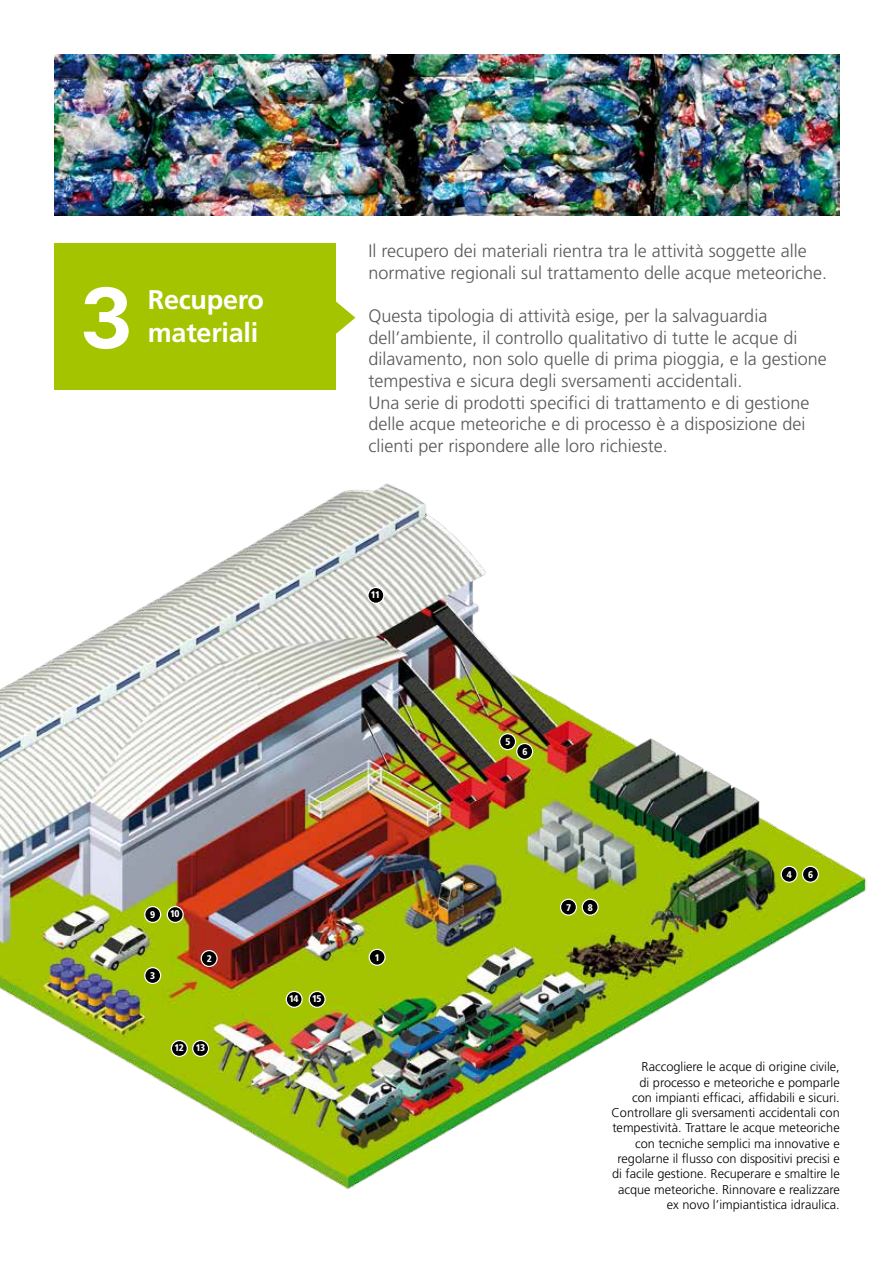
<style>
.page{position:relative;width:893px;height:1263px;background:#fff}
.page>*{position:absolute;margin:0;border:0;box-sizing:border-box;transform-origin:0 0}
.t1{font:700 90px "SF Compact Text";color:#fff}
.t2{font:700 27px/32.4px "Frutiger";letter-spacing:-.01em;color:#fff}
.t3{font:300 18px/21.6px "Frutiger";color:#58585a}
.t4{font:300 12.75px/15.3px "Frutiger";color:#000;text-align:right}
.t5{font:900 condensed 9.75px "Frutiger";letter-spacing:-.08em;color:#fff}
</style>
<div class="page">
<img style="left:0;top:483px;width:867px;height:707px">
<div style="left:55px;top:243px;width:281px;height:147px;background:#a4c400"></div>
<svg style="left:336px;top:301px;width:19px;height:33px"></svg>
<img style="left:55px;top:54px;width:785px;height:162px">
<div style="left:369px;top:949px;width:16px;height:16px;background:#000;border-radius:50%"></div>
<div style="left:369px;top:949px;width:17px;height:17px;border:1px solid #fff;border-radius:50%"></div>
<div style="left:286px;top:991px;width:16px;height:16px;background:#000;border-radius:50%"></div>
<div style="left:286px;top:991px;width:17px;height:17px;border:1px solid #fff;border-radius:50%"></div>
<div style="left:309px;top:991px;width:16px;height:16px;background:#000;border-radius:50%"></div>
<div style="left:309px;top:991px;width:17px;height:17px;border:1px solid #fff;border-radius:50%"></div>
<svg style="left:201px;top:950px;width:16px;height:16px"></svg>
<div style="left:201px;top:950px;width:17px;height:17px;border:1px solid #fff;border-radius:50%"></div>
<div style="left:145px;top:968px;width:16px;height:15px;background:#000;border-radius:50%"></div>
<div style="left:144px;top:967px;width:17px;height:17px;border:1px solid #fff;border-radius:50%"></div>
<svg style="left:145px;top:906px;width:16px;height:16px"></svg>
<div style="left:144px;top:906px;width:17px;height:17px;border:1px solid #fff;border-radius:50%"></div>
<svg style="left:167px;top:906px;width:16px;height:16px"></svg>
<div style="left:167px;top:906px;width:17px;height:17px;border:1px solid #fff;border-radius:50%"></div>
<div style="left:171px;top:1040px;width:16px;height:16px;background:#000;border-radius:50%"></div>
<div style="left:171px;top:1040px;width:17px;height:17px;border:1px solid #fff;border-radius:50%"></div>
<div style="left:368px;top:587px;width:16px;height:16px;background:#000;border-radius:50%"></div>
<div style="left:367px;top:587px;width:17px;height:17px;border:1px solid #fff;border-radius:50%"></div>
<div style="left:500px;top:734px;width:16px;height:15px;background:#000;border-radius:50%"></div>
<div style="left:499px;top:733px;width:17px;height:17px;border:1px solid #fff;border-radius:50%"></div>
<div style="left:517px;top:743px;width:16px;height:16px;background:#000;border-radius:50%"></div>
<div style="left:516px;top:743px;width:17px;height:17px;border:1px solid #fff;border-radius:50%"></div>
<div style="left:561px;top:899px;width:15px;height:16px;background:#000;border-radius:50%"></div>
<div style="left:560px;top:899px;width:17px;height:17px;border:1px solid #fff;border-radius:50%"></div>
<div style="left:781px;top:866px;width:16px;height:16px;background:#000;border-radius:50%"></div>
<div style="left:781px;top:866px;width:17px;height:17px;border:1px solid #fff;border-radius:50%"></div>
<div style="left:802px;top:866px;width:16px;height:16px;background:#000;border-radius:50%"></div>
<div style="left:802px;top:866px;width:17px;height:17px;border:1px solid #fff;border-radius:50%"></div>
<div style="left:582px;top:899px;width:16px;height:16px;background:#000;border-radius:50%"></div>
<div style="left:582px;top:899px;width:17px;height:17px;border:1px solid #fff;border-radius:50%"></div>
<div style="left:193px;top:1040px;width:16px;height:16px;background:#000;border-radius:50%"></div>
<div style="left:192px;top:1040px;width:17px;height:17px;border:1px solid #fff;border-radius:50%"></div>
<h1 class="t1" style="left:79px;top:262px;width:56px">3</h1>
<h2 class="t2" style="left:148px;top:284px;width:118px">Recupero materiali</h2>
<p class="t3" style="left:369px;top:241px;width:460px">Il recupero dei materiali rientra tra le attività soggette alle normative regionali sul trattamento delle acque meteoriche.</p>
<p class="t3" style="left:369px;top:305px;width:460px">Questa tipologia di attività esige, per la salvaguardia dell’ambiente, il controllo qualitativo di tutte le acque di dilavamento, non solo quelle di prima pioggia, e la gestione tempestiva e sicura degli sversamenti accidentali.<br>Una serie di prodotti specifici di trattamento e di gestione delle acque meteoriche e di processo è a disposizione dei clienti per rispondere alle loro richieste.</p>
<p class="t5" style="left:371px;top:589px;width:11px">11</p>
<p class="t5" style="left:150px;top:909px;width:7px">9</p>
<p class="t5" style="left:170px;top:908px;width:11px">10</p>
<p class="t5" style="left:150px;top:970px;width:7px">3</p>
<p class="t5" style="left:207px;top:953px;width:7px">2</p>
<p class="t5" style="left:174px;top:1042px;width:11px">12</p>
<p class="t5" style="left:196px;top:1042px;width:11px">13</p>
<p class="t5" style="left:289px;top:993px;width:11px">14</p>
<p class="t5" style="left:312px;top:993px;width:11px">15</p>
<p class="t5" style="left:375px;top:952px;width:7px">1</p>
<p class="t5" style="left:505px;top:736px;width:7px">5</p>
<p class="t5" style="left:522px;top:746px;width:7px">6</p>
<p class="t5" style="left:566px;top:901px;width:7px">7</p>
<p class="t5" style="left:588px;top:901px;width:7px">8</p>
<p class="t5" style="left:787px;top:869px;width:7px">4</p>
<p class="t5" style="left:808px;top:869px;width:7px">6</p>
<p class="t4" style="left:611px;top:1059px;width:230px">Raccogliere le acque di origine civile,<br>di processo e meteoriche e pomparle<br>con impianti efficaci, affidabili e sicuri.<br>Controllare gli sversamenti accidentali con tempestività. Trattare le acque meteoriche con tecniche semplici ma innovative e regolarne il flusso con dispositivi precisi e di facile gestione. Recuperare e smaltire le acque meteoriche. Rinnovare e realizzare ex novo l’impiantistica idraulica.</p>
</div>
